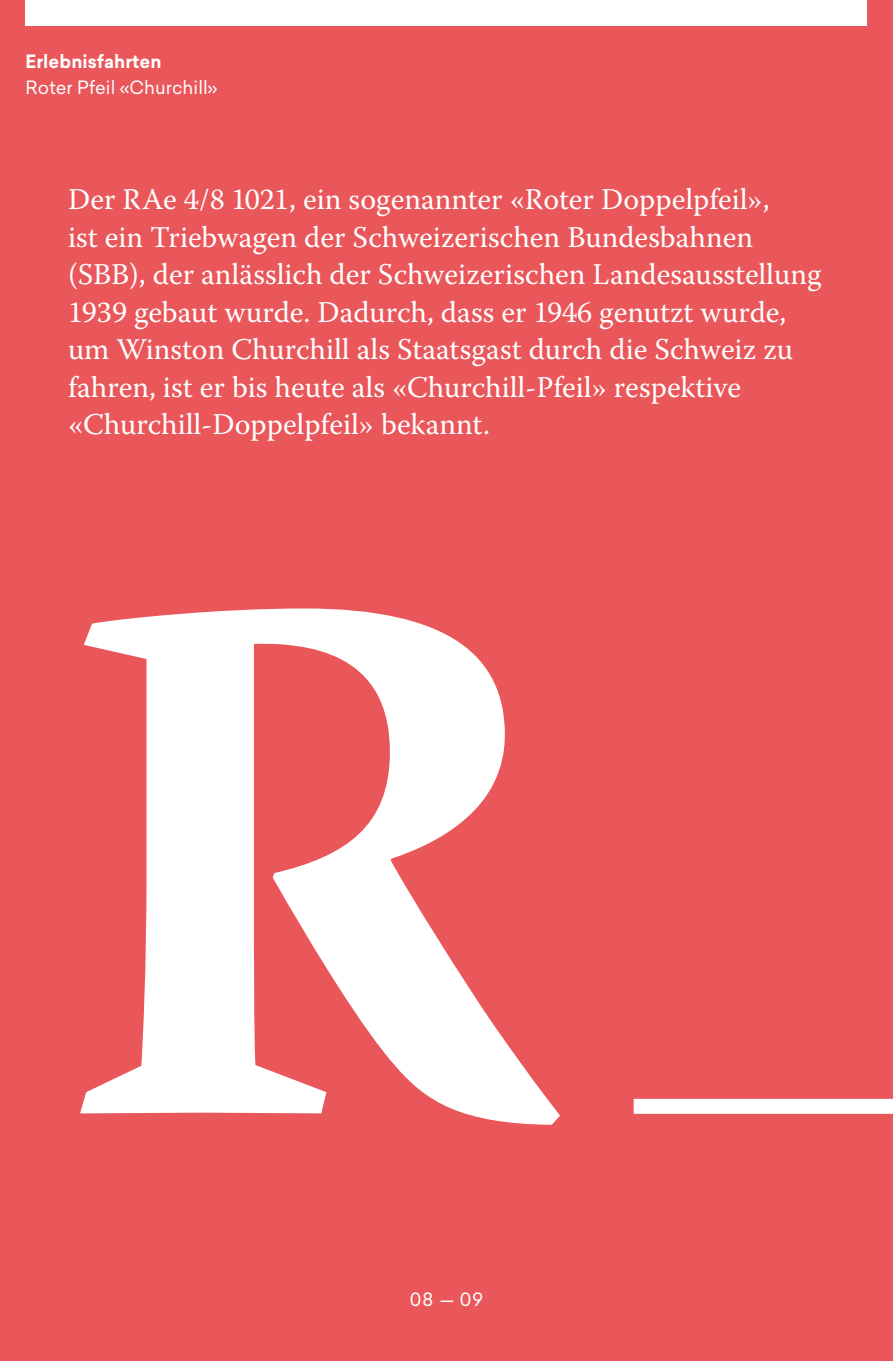
<style>
.page{position:relative;width:893px;height:1361px;background:#e9575b}
.page>*{position:absolute;margin:0;border:0;box-sizing:border-box;transform-origin:0 0}
.t1{font:700 755.7px "Warnock Pro";color:#fff}
.t2{font:30px/37.5px "Warnock Pro";color:#fff}
.t3{font:18px "Sailec";letter-spacing:.005em;color:#fff}
.t4{font:700 18px "Sailec";letter-spacing:.005em;color:#fff}
</style>
<div class="page">
<div style="left:26px;top:0;width:841px;height:26px;background:#fff"></div>
<div style="left:634px;top:1099px;width:259px;height:15px;background:#fff"></div>
<p class="t4" style="left:26px;top:49px;width:138px">Erlebnisfahrten</p>
<p class="t3" style="left:26px;top:74px;width:193px">Roter Pfeil «Churchill»</p>
<p class="t2" style="left:68px;top:180px;width:755px">Der RAe 4/8 1021, ein sogenannter «Roter Doppelpfeil»,<br>ist ein Triebwagen der Schweizerischen Bundesbahnen (SBB), der anlässlich der Schweizerischen Landesausstellung 1939 gebaut wurde. Dadurch, dass er 1946 genutzt wurde, um Winston Churchill als Staatsgast durch die Schweiz zu fahren, ist er bis heute als «Churchill-Pfeil» respektive «Churchill-Doppelpfeil» bekannt.</p>
<h1 class="t1" style="left:57px;top:410px;width:506px">R</h1>
<p class="t3" style="left:410px;top:1287px;width:75px">08 — 09</p>
</div>
